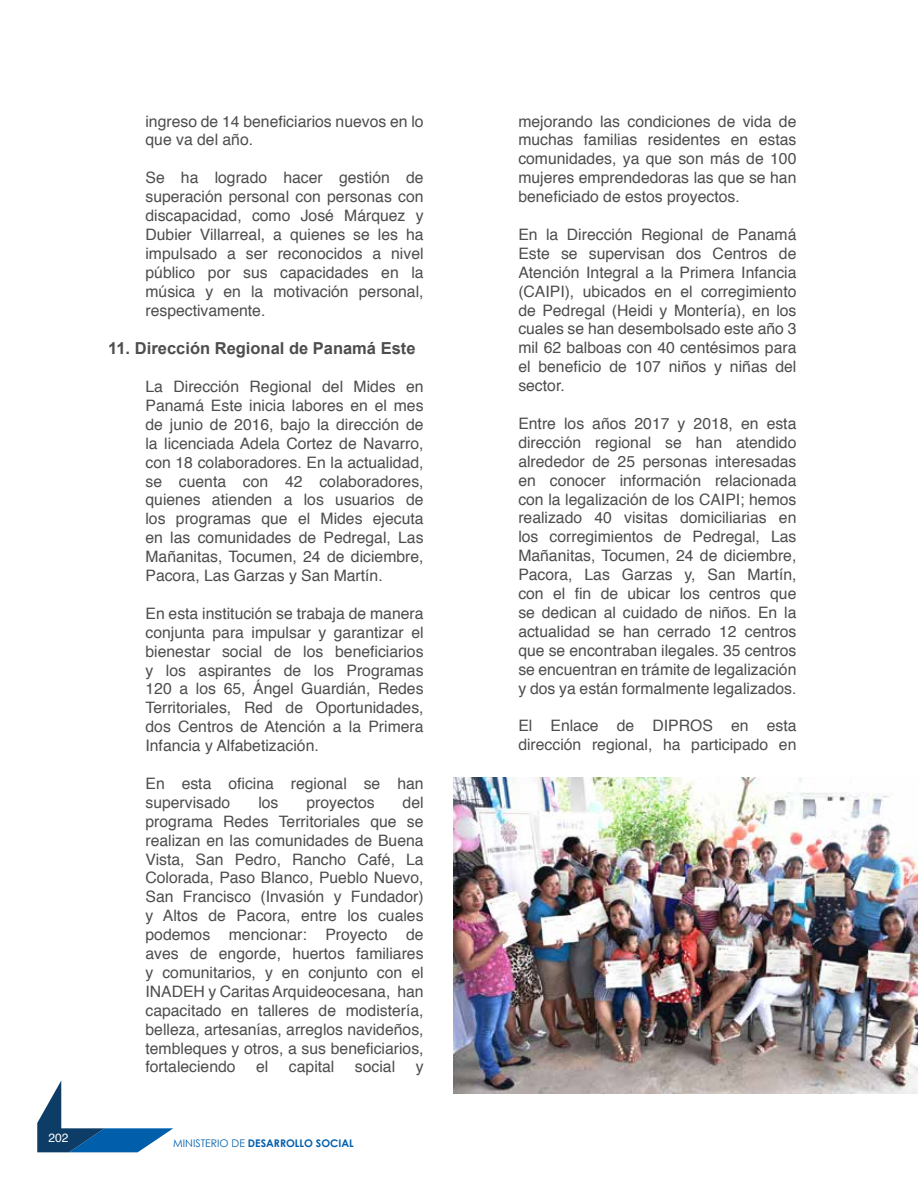
<style>
.page{position:relative;width:918px;height:1188px;background:#fff}
.page>*{position:absolute;margin:0;border:0;box-sizing:border-box;transform-origin:0 0}
.t1{font:700 16.5px "Arial";color:#4d4d4f}
.t2{font:15.75px/18.9px "Helvetica";color:#4d4d4f;text-align:justify}
.t3{font:12px "Helvetica";color:#fff}
.t4{font:700 10.5px "Century Gothic";color:#005eab}
.s1{font-weight:400}
</style>
<div class="page">
<svg style="left:37px;top:1081px;width:136px;height:71px"></svg>
<img style="left:454px;top:778px;width:464px;height:316px">
<p class="t3" style="left:49px;top:1129px;width:22px">202</p>
<p class="t2" style="left:146px;top:112px;width:280px">ingreso de 14 beneficiarios nuevos en lo que va del año.</p>
<p class="t2" style="left:146px;top:169px;width:280px">Se ha logrado hacer gestión de superación personal con personas con discapacidad, como José Márquez y Dubier Villarreal, a quienes se les ha impulsado a ser reconocidos a nivel público por sus capacidades en la música y en la motivación personal, respectivamente.</p>
<p class="t1" style="left:108px;top:337px;width:309px">11. Dirección Regional de Panamá Este</p>
<p class="t2" style="left:146px;top:378px;width:280px">La Dirección Regional del Mides en Panamá Este inicia labores en el mes de junio de 2016, bajo la dirección de la licenciada Adela Cortez de Navarro, con 18 colaboradores. En la actualidad, se cuenta con 42 colaboradores, quienes atienden a los usuarios de los programas que el Mides ejecuta en las comunidades de Pedregal, Las Mañanitas, Tocumen, 24 de diciembre, Pacora, Las Garzas y San Martín.</p>
<p class="t2" style="left:146px;top:604px;width:280px">En esta institución se trabaja de manera conjunta para impulsar y garantizar el bienestar social de los beneficiarios y los aspirantes de los Programas 120 a los 65, Ángel Guardián, Redes Territoriales, Red de Oportunidades, dos Centros de Atención a la Primera Infancia y Alfabetización.</p>
<p class="t2" style="left:146px;top:774px;width:280px">En esta oficina regional se han supervisado</p>
<p class="t2" style="left:146px;top:793px;width:280px;text-indent:257px">del programa Redes Territoriales que se realizan en las comunidades de Buena Vista, San Pedro, Rancho Café, La Colorada, Paso Blanco, Pueblo Nuevo, San Francisco (Invasión y Fundador) y Altos de Pacora, entre los cuales podemos mencionar: Proyecto de aves de engorde, huertos familiares y comunitarios, y en conjunto con el INADEH y Caritas Arquideocesana, han capacitado en talleres de modistería, belleza, artesanías, arreglos navideños, tembleques y otros, a sus beneficiarios, fortaleciendo</p>
<p class="t2" style="left:258px;top:793px;width:22px">los</p>
<p class="t2" style="left:306px;top:793px;width:70px">proyectos</p>
<p class="t2" style="left:256px;top:1058px;width:14px">el</p>
<p class="t2" style="left:289px;top:1058px;width:47px">capital</p>
<p class="t2" style="left:355px;top:1058px;width:42px">social</p>
<p class="t2" style="left:416px;top:1058px;width:9px">y</p>
<p class="t4" style="left:173px;top:1135px;width:182px"><span class="s1">MINISTERIO DE</span> DESARROLLO SOCIAL</p>
<p class="t2" style="left:518px;top:112px;width:280px">mejorando las condiciones de vida de muchas familias residentes en estas comunidades, ya que son más de 100 mujeres emprendedoras las que se han beneficiado de estos proyectos.</p>
<p class="t2" style="left:518px;top:225px;width:280px">En la Dirección Regional de Panamá Este se supervisan dos Centros de Atención Integral a la Primera Infancia (CAIPI), ubicados en el corregimiento de Pedregal (Heidi y Montería), en los cuales se han desembolsado este año 3 mil 62 balboas con 40 centésimos para el beneficio de 107 niños y niñas del sector.</p>
<p class="t2" style="left:518px;top:414px;width:280px">Entre los años 2017 y 2018, en esta dirección regional se han atendido alrededor de 25 personas interesadas en conocer información relacionada con la legalización de los CAIPI; hemos realizado 40 visitas domiciliarias en los corregimientos de Pedregal, Las Mañanitas, Tocumen, 24 de diciembre, Pacora, Las Garzas y, San Martín, con el fin de ubicar los centros que se dedican al cuidado de niños. En la actualidad se han cerrado 12 centros que se encontraban ilegales. 35 centros se encuentran en trámite de legalización y dos ya están formalmente legalizados.</p>
<p class="t2" style="left:518px;top:717px;width:280px">El Enlace de DIPROS en esta dirección regional, ha participado en</p>
</div>
